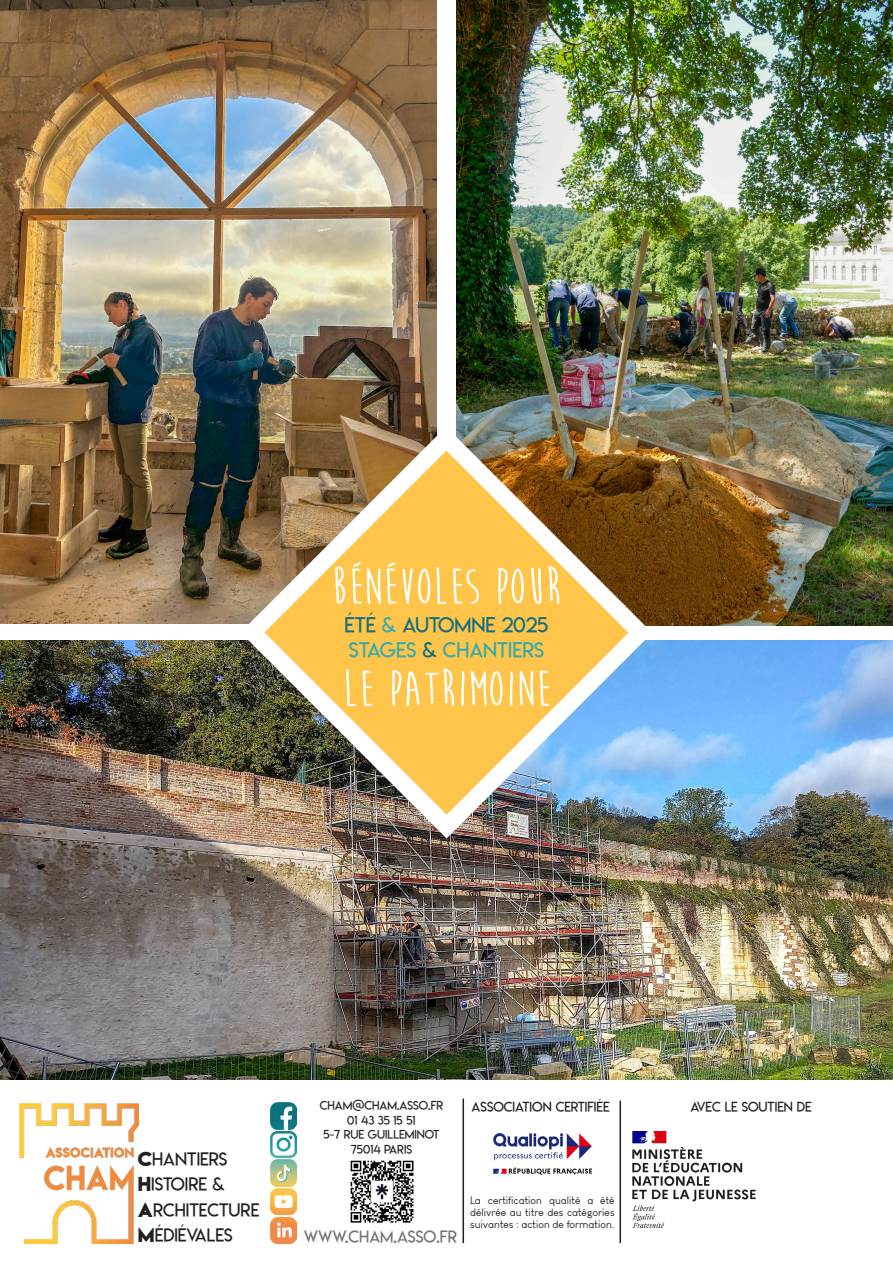
<style>
.page{position:relative;width:893px;height:1263px;background:#fff}
.page>*{position:absolute;margin:0;border:0;box-sizing:border-box;transform-origin:0 0}
.t1{font:700 51px "Moon Flower";color:#fff;scale:1.1 1}
.t2{font:21px/25.2px "Lemon Milklight";color:#38a9aa}
.t3{font:18px/25.5px "Lemon Milklight";color:#231f20}
.t4{font:16.5px "Lemon Milklight";color:#727477}
.t5{font:13.5px "Lemon Milklight";color:#231f20}
.t6{font:12px/15px "Lemon Milklight";color:#231f20;text-align:center}
.t7{font:10.5px/12px "Louis George Cafe";color:#231f20;text-align:justify}
.s1{color:#166e7e}
.s2{color:#0d6d7c}
.s3{font-family:"Lemon Milkbold"}
</style>
<div class="page">
<img style="left:350px;top:1160px;width:64px;height:63px">
<img style="left:0;top:640px;width:893px;height:439px">
<img style="left:0;top:0;width:436px;height:624px">
<img style="left:456px;top:0;width:437px;height:625px">
<img style="left:632px;top:1131px;width:123px;height:97px">
<img style="left:19px;top:1104px;width:119px;height:140px">
<hr style="left:463px;top:1098px;width:1px;height:145px;background:#231f20">
<hr style="left:619px;top:1101px;width:2px;height:142px;background:#231f20">
<img style="left:493px;top:1133px;width:99px;height:42px">
<img style="left:270px;top:1103px;width:27px;height:26px">
<img style="left:270px;top:1217px;width:27px;height:26px">
<img style="left:270px;top:1188px;width:27px;height:27px">
<img style="left:270px;top:1160px;width:27px;height:26px">
<img style="left:270px;top:1131px;width:27px;height:27px">
<img style="left:240px;top:427px;width:412px;height:411px">
<img style="left:265px;top:451px;width:363px;height:363px">
<h1 class="t1" style="left:332px;top:560px;width:211px">BÉNÉVOLES POUR</h1>
<h2 class="t2" style="left:345px;top:612px;width:205px"><span class="s1">ÉTÉ</span> &amp; <span class="s1">AUTOMNE 2025<br></span>STAGES <span class="s2">&amp;</span> CHANTIERS</h2>
<h1 class="t1" style="left:342px;top:662px;width:191px">LE PATRIMOINE</h1>
<h3 class="t3" style="left:138px;top:1146px;width:123px"><span class="s3">C</span>HANTIERS<br><span class="s3">H</span>ISTOIRE &amp;<br><span class="s3">A</span>RCHITECTURE<br><span class="s3">M</span>ÉDIÉVALES</h3>
<p class="t6" style="left:320px;top:1098px;width:125px">CHAM@CHAM.ASSO.FR</p>
<p class="t5" style="left:472px;top:1098px;width:139px">ASSOCIATION CERTIFIÉE</p>
<p class="t6" style="left:347px;top:1113px;width:70px">01 43 35 15 51</p>
<p class="t6" style="left:324px;top:1127px;width:117px">5-7 RUE GUILLEMINOT<br>75014 PARIS</p>
<h3 class="t4" style="left:304px;top:1226px;width:155px">WWW.CHAM.ASSO.FR</h3>
<p class="t7" style="left:470px;top:1194px;width:146px">La certification qualité a été délivrée au titre des catégories suivantes : action de formation.</p>
<p class="t5" style="left:690px;top:1098px;width:123px">AVEC LE SOUTIEN DE</p>
</div>
